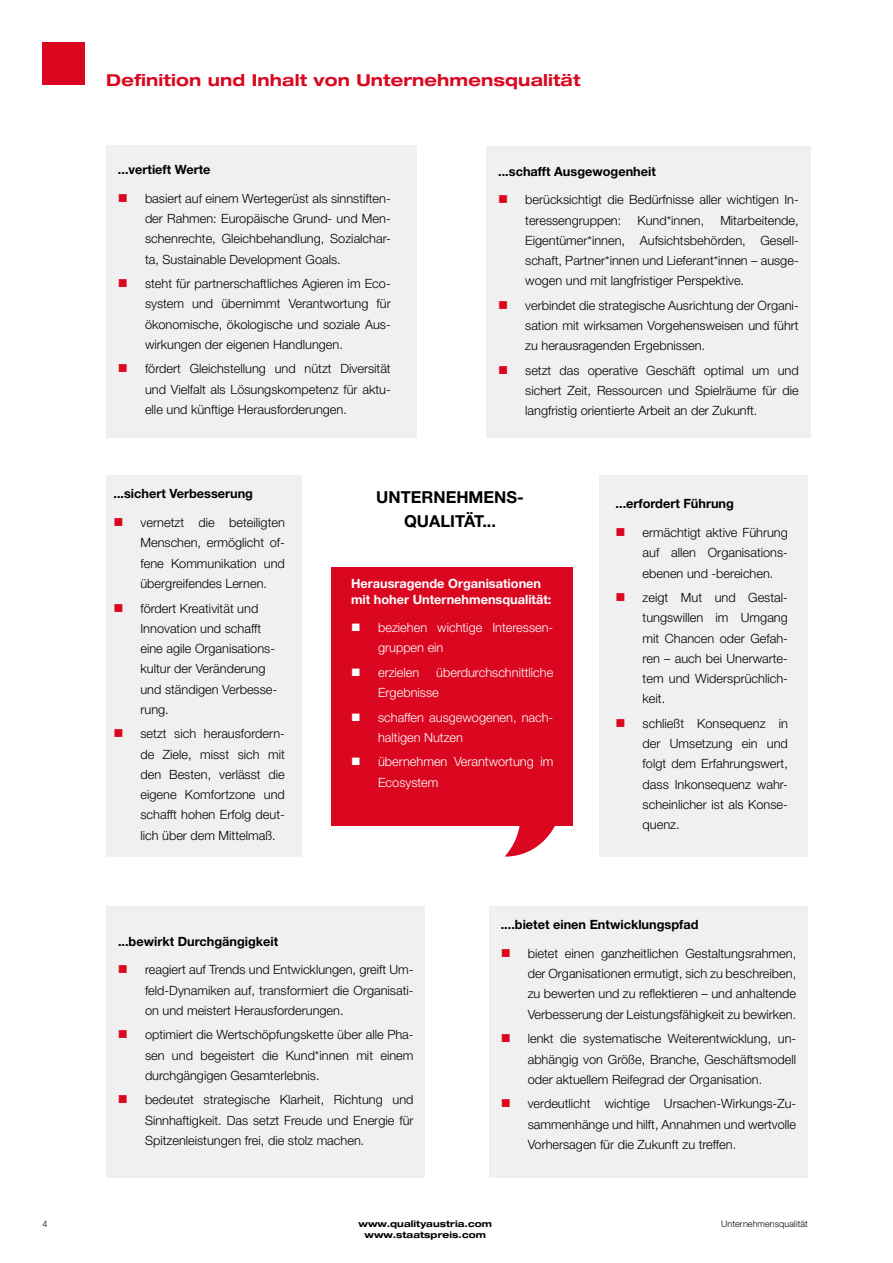
<style>
.page{position:relative;width:893px;height:1263px;background:#fff}
.page>*{position:absolute;margin:0;border:0;box-sizing:border-box;transform-origin:0 0}
.t1{font:700 expanded 16.5px "Helvetica Neue LT Pro";letter-spacing:.01em;color:#db0720}
.t2{font:700 16.5px/23.4px "Helvetica Neue LT Pro";color:#000;text-align:center}
.t3{font:300 12.75px/20.2px "Helvetica Neue LT Pro";color:#000;text-align:justify}
.t4{font:300 12.75px/20.2px "Helvetica Neue LT Pro";color:#fff}
.t5{font:700 12.75px "Helvetica Neue LT Pro";color:#000}
.t6{font:700 12.75px/16.5px "Helvetica Neue LT Pro";color:#fff}
.t7{font:700 expanded 9px/10.8px "Helvetica Neue LT Pro";letter-spacing:.01em;color:#000;text-align:center}
.t8{font:300 9px "Helvetica Neue LT Pro";letter-spacing:.01em;color:#000}
</style>
<div class="page">
<div style="left:43px;top:43px;width:42px;height:42px;background:#db0720"></div>
<div style="left:486px;top:147px;width:325px;height:291px;background:#f0f0f0"></div>
<div style="left:106px;top:476px;width:196px;height:381px;background:#f0f0f0"></div>
<div style="left:106px;top:906px;width:319px;height:271px;background:#f0f0f0"></div>
<div style="left:600px;top:475px;width:208px;height:382px;background:#f0f0f0"></div>
<div style="left:489px;top:907px;width:319px;height:271px;background:#f0f0f0"></div>
<div style="left:106px;top:146px;width:311px;height:292px;background:#f0f0f0"></div>
<svg style="left:505px;top:826px;width:50px;height:30px"></svg>
<div style="left:332px;top:568px;width:241px;height:258px;background:#db0720"></div>
<p class="t1" style="left:106px;top:69px;width:476px">Definition und Inhalt von Unternehmensqualität</p>
<p class="t5" style="left:118px;top:162px;width:94px">...vertieft Werte</p>
<p class="t3" style="left:145px;top:188px;width:247px">basiert auf einem Wertegerüst als sinnstiften&shy;der Rahmen: Europäische Grund- und Men&shy;schenrechte, Gleichbehandlung, Sozialchar&shy;ta, Sustainable Development Goals.</p>
<p class="t3" style="left:145px;top:273px;width:247px">steht für partnerschaftliches Agieren im Eco&shy;system und übernimmt Verantwortung für ökonomische, ökologische und soziale Aus&shy;wirkungen der eigenen Handlungen.</p>
<p class="t3" style="left:145px;top:358px;width:247px">fördert Gleichstellung und nützt Diversität und Vielfalt als Lösungskompetenz für aktu&shy;elle und künftige Herausforderungen.</p>
<p class="t5" style="left:498px;top:163px;width:159px">...schafft Ausgewogenheit</p>
<p class="t3" style="left:525px;top:189px;width:275px">berücksichtigt die Bedürfnisse aller wichtigen In&shy;teressengruppen:</p>
<p class="t3" style="left:525px;top:210px;width:275px;text-indent:195px">Mitarbeitende, Eigentümer*innen, Aufsichtsbehörden, Gesell&shy;schaft, Partner*innen und Lieferant*innen – ausge&shy;wogen und mit langfristiger Perspektive.</p>
<p class="t3" style="left:525px;top:295px;width:275px">verbindet die strategische Ausrichtung der Organi&shy;sation mit wirksamen Vorgehensweisen und führt zu herausragenden Ergebnissen.</p>
<p class="t3" style="left:525px;top:360px;width:275px">setzt das operative Geschäft optimal um und sichert Zeit, Ressourcen und Spielräume für die langfristig orientierte Arbeit an der Zukunft.</p>
<p class="t3" style="left:637px;top:210px;width:68px">Kund*innen,</p>
<p class="t5" style="left:113px;top:486px;width:141px">...sichert Verbesserung</p>
<p class="t3" style="left:140px;top:512px;width:146px">vernetzt die beteiligten Menschen, ermöglicht of&shy;fene Kommunikation und übergreifendes Lernen.</p>
<p class="t3" style="left:140px;top:597px;width:138px;text-align:left">fördert Kreativität und<br>Innovation und schafft eine agile Organisations&shy;kultur der Veränderung und ständigen Verbesse&shy;rung.</p>
<p class="t3" style="left:140px;top:723px;width:146px">setzt sich herausfordern&shy;de Ziele, misst sich mit den Besten, verlässt die eigene Komfortzone und schafft hohen Erfolg deut&shy;lich über dem Mittelmaß.</p>
<p class="t2" style="left:376px;top:485px;width:149px">UNTERNEHMENS-<br>QUALITÄT...</p>
<p class="t6" style="left:351px;top:575px;width:202px">Herausragende Organisationen mit hoher Unternehmensqualität:</p>
<p class="t4" style="left:378px;top:617px;width:177px">beziehen wichtige Interessen&shy;gruppen ein</p>
<p class="t4" style="left:378px;top:662px;width:43px">erzielen</p>
<p class="t4" style="left:378px;top:662px;width:177px;text-indent:58px">überdurchschnittliche<br>Ergebnisse</p>
<p class="t4" style="left:378px;top:707px;width:177px">schaffen ausgewogenen, nach&shy;haltigen Nutzen</p>
<p class="t4" style="left:378px;top:751px;width:177px">übernehmen Verantwortung im<br>Ecosystem</p>
<p class="t5" style="left:616px;top:496px;width:120px">...erfordert Führung</p>
<p class="t3" style="left:643px;top:522px;width:147px">ermächtigt aktive Führung auf allen Organisations&shy;ebenen und -bereichen.</p>
<p class="t3" style="left:643px;top:587px;width:147px">zeigt Mut und Gestal&shy;tungswillen im Umgang mit Chancen oder Gefah&shy;ren – auch bei Unerwarte&shy;tem und Widersprüchlich&shy;keit.</p>
<p class="t3" style="left:643px;top:713px;width:147px">schließt Konsequenz in der Umsetzung ein und folgt dem Erfahrungswert, dass Inkonsequenz wahr&shy;scheinlicher ist als Konse&shy;quenz.</p>
<p class="t5" style="left:118px;top:933px;width:162px">...bewirkt Durchgängigkeit</p>
<p class="t3" style="left:145px;top:959px;width:270px">reagiert auf Trends und Entwicklungen, greift Um&shy;feld-Dynamiken auf, transformiert die Organisati&shy;on und meistert Herausforderungen.</p>
<p class="t3" style="left:145px;top:1024px;width:270px">optimiert die Wertschöpfungskette über alle Pha&shy;sen und begeistert die Kund*innen mit einem durchgängigen Gesamterlebnis.</p>
<p class="t3" style="left:145px;top:1089px;width:270px">bedeutet strategische Klarheit, Richtung und Sinnhaftigkeit. Das setzt Freude und Energie für Spitzenleistungen frei, die stolz machen.</p>
<p class="t5" style="left:501px;top:917px;width:199px">....bietet einen Entwicklungspfad</p>
<p class="t3" style="left:528px;top:943px;width:270px">bietet einen ganzheitlichen Gestaltungsrahmen, der Organisationen ermutigt, sich zu beschreiben, zu bewerten und zu reflektieren – und anhaltende Verbesserung der Leistungsfähigkeit zu bewirken.</p>
<p class="t3" style="left:528px;top:1028px;width:270px">lenkt die systematische Weiterentwicklung, un&shy;abhängig von Größe, Branche, Geschäftsmodell oder aktuellem Reifegrad der Organisation.</p>
<p class="t3" style="left:528px;top:1093px;width:270px">verdeutlicht wichtige Ursachen-Wirkungs-Zu&shy;sammenhänge und hilft, Annahmen und wertvolle Vorhersagen für die Zukunft zu treffen.</p>
<p class="t7" style="left:358px;top:1218px;width:135px">www.qualityaustria.com www.staatspreis.com</p>
<p class="t8" style="left:43px;top:1218px;width:7px">4</p>
<p class="t8" style="left:721px;top:1218px;width:88px">Unternehmensqualität</p>
</div>
